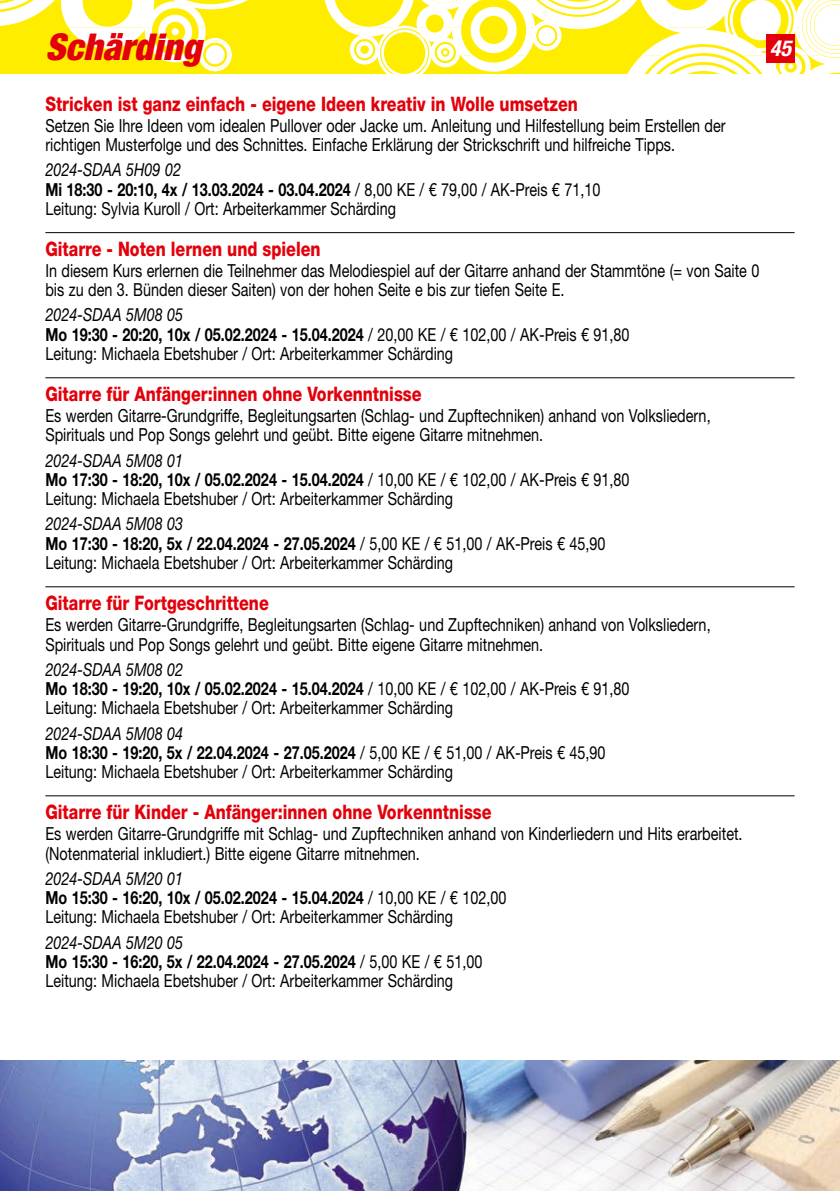
<style>
.page{position:relative;width:840px;height:1191px;background:#fff}
.page>*{position:absolute;margin:0;border:0;box-sizing:border-box;transform-origin:0 0}
.t1{font:italic 900 condensed 37px "Helvetica Neue LT Std";color:#e3000b}
.t2{font:italic 700 condensed 22px "Helvetica Neue LT Std";color:#fff}
.t3{font:800 20px "Helvetica Neue LT Std";color:#e3000b;scale:.8 1}
.t4{font:18px/19.4px "Helvetica Neue LT Std";color:#000;scale:.8 1}
.s1{font-style:italic}
.s2{font-weight:700}
</style>
<div class="page">
<svg style="left:0;top:0;width:839px;height:74px"></svg>
<div style="left:765px;top:34px;width:29px;height:28px;background:#e3000b"></div>
<hr style="left:45px;top:232px;width:749px;height:1px;background:#000">
<hr style="left:45px;top:377px;width:749px;height:1px;background:#000">
<hr style="left:45px;top:586px;width:749px;height:1px;background:#000">
<hr style="left:45px;top:795px;width:749px;height:1px;background:#000">
<img style="left:0;top:1060px;width:839px;height:131px">
<h1 class="t1" style="left:45px;top:24px;width:157px">Schärding</h1>
<p class="t2" style="left:769px;top:35px;width:23px">45</p>
<p class="t3" style="left:45px;top:92px;width:666px">Stricken ist ganz einfach - eigene Ideen kreativ in Wolle umsetzen</p>
<p class="t4" style="left:45px;top:115px;width:851px">Setzen Sie Ihre Ideen vom idealen Pullover oder Jacke um. Anleitung und Hilfestellung beim Erstellen der richtigen Musterfolge und des Schnittes. Einfache Erklärung der Strickschrift und hilfreiche Tipps.</p>
<p class="t4" style="left:45px;top:160px;width:695px"><span class="s1">2024-SDAA 5H09 02<br></span><span class="s2">Mi 18:30 - 20:10, 4x / 13.03.2024 - 03.04.2024</span> / 8,00 KE / € 79,00 / AK-Preis € 71,10<br>Leitung: Sylvia Kuroll / Ort: Arbeiterkammer Schärding</p>
<p class="t3" style="left:45px;top:237px;width:345px">Gitarre - Noten lernen und spielen</p>
<p class="t4" style="left:45px;top:260px;width:893px">In diesem Kurs erlernen die Teilnehmer das Melodiespiel auf der Gitarre anhand der Stammtöne (= von Saite 0 bis zu den 3. Bünden dieser Saiten) von der hohen Seite e bis zur tiefen Seite E.</p>
<p class="t4" style="left:45px;top:305px;width:731px"><span class="s1">2024-SDAA 5M08 05<br></span><span class="s2">Mo 19:30 - 20:20, 10x / 05.02.2024 - 15.04.2024</span> / 20,00 KE / € 102,00 / AK-Preis € 91,80<br>Leitung: Michaela Ebetshuber / Ort: Arbeiterkammer Schärding</p>
<p class="t3" style="left:45px;top:382px;width:471px">Gitarre für Anfänger:innen ohne Vorkenntnisse</p>
<p class="t4" style="left:45px;top:406px;width:832px">Es werden Gitarre-Grundgriffe, Begleitungsarten (Schlag- und Zupftechniken) anhand von Volksliedern,<br>Spirituals und Pop Songs gelehrt und geübt. Bitte eigene Gitarre mitnehmen.</p>
<p class="t4" style="left:45px;top:450px;width:731px"><span class="s1">2024-SDAA 5M08 01<br></span><span class="s2">Mo 17:30 - 18:20, 10x / 05.02.2024 - 15.04.2024</span> / 10,00 KE / € 102,00 / AK-Preis € 91,80<br>Leitung: Michaela Ebetshuber / Ort: Arbeiterkammer Schärding</p>
<p class="t4" style="left:45px;top:514px;width:701px"><span class="s1">2024-SDAA 5M08 03<br></span><span class="s2">Mo 17:30 - 18:20, 5x / 22.04.2024 - 27.05.2024</span> / 5,00 KE / € 51,00 / AK-Preis € 45,90<br>Leitung: Michaela Ebetshuber / Ort: Arbeiterkammer Schärding</p>
<p class="t3" style="left:45px;top:591px;width:280px">Gitarre für Fortgeschrittene</p>
<p class="t4" style="left:45px;top:615px;width:832px">Es werden Gitarre-Grundgriffe, Begleitungsarten (Schlag- und Zupftechniken) anhand von Volksliedern,<br>Spirituals und Pop Songs gelehrt und geübt. Bitte eigene Gitarre mitnehmen.</p>
<p class="t4" style="left:45px;top:659px;width:731px"><span class="s1">2024-SDAA 5M08 02<br></span><span class="s2">Mo 18:30 - 19:20, 10x / 05.02.2024 - 15.04.2024</span> / 10,00 KE / € 102,00 / AK-Preis € 91,80<br>Leitung: Michaela Ebetshuber / Ort: Arbeiterkammer Schärding</p>
<p class="t4" style="left:45px;top:723px;width:701px"><span class="s1">2024-SDAA 5M08 04<br></span><span class="s2">Mo 18:30 - 19:20, 5x / 22.04.2024 - 27.05.2024</span> / 5,00 KE / € 51,00 / AK-Preis € 45,90<br>Leitung: Michaela Ebetshuber / Ort: Arbeiterkammer Schärding</p>
<p class="t3" style="left:45px;top:800px;width:559px">Gitarre für Kinder - Anfänger:innen ohne Vorkenntnisse</p>
<p class="t4" style="left:45px;top:823px;width:872px">Es werden Gitarre-Grundgriffe mit Schlag- und Zupftechniken anhand von Kinderliedern und Hits erarbeitet. (Notenmaterial inkludiert.) Bitte eigene Gitarre mitnehmen.</p>
<p class="t4" style="left:45px;top:868px;width:577px"><span class="s1">2024-SDAA 5M20 01<br></span><span class="s2">Mo 15:30 - 16:20, 10x / 05.02.2024 - 15.04.2024</span> / 10,00 KE / € 102,00<br>Leitung: Michaela Ebetshuber / Ort: Arbeiterkammer Schärding</p>
<p class="t4" style="left:45px;top:932px;width:547px"><span class="s1">2024-SDAA 5M20 05<br></span><span class="s2">Mo 15:30 - 16:20, 5x / 22.04.2024 - 27.05.2024</span> / 5,00 KE / € 51,00<br>Leitung: Michaela Ebetshuber / Ort: Arbeiterkammer Schärding</p>
</div>
